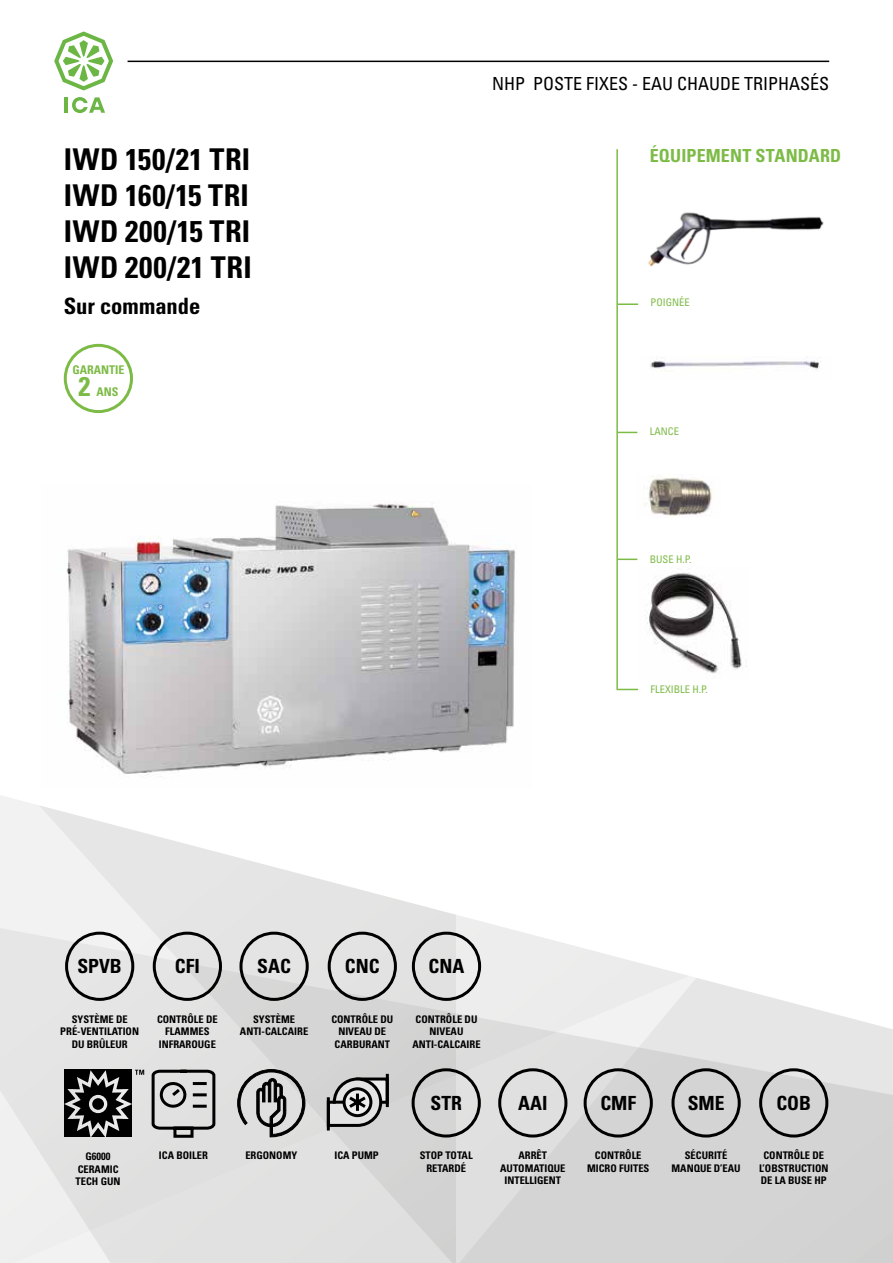
<style>
.page{position:relative;width:893px;height:1263px;background:#fff}
.page>*{position:absolute;margin:0;border:0;box-sizing:border-box;transform-origin:0 0}
.t1{font:700 condensed 30px/36px "Univers LT Std";letter-spacing:.02em;color:#000;text-align:justify}
.t2{font:700 condensed 27px "Univers LT Std";color:#7dbb47}
.t3{font:700 condensed 22.5px "Univers LT Std";color:#000}
.t4{font:700 condensed 19.5px "Univers LT Std";color:#000}
.t5{font:condensed 18px "Univers LT Std";color:#000}
.t6{font:700 condensed 18px "Univers LT Std";letter-spacing:.005em;color:#7dbb47}
.t7{font:700 condensed 12px "Univers LT Std";color:#7dbb47}
.t8{font:700 condensed 10.5px/12.6px "Univers LT Std";color:#000;text-align:center}
.t9{font:condensed 10.5px "Univers LT Std";color:#7dbb47}
</style>
<div class="page">
<svg style="left:3px;top:796px;width:91px;height:24px"></svg>
<svg style="left:0;top:820px;width:456px;height:443px"></svg>
<svg style="left:456px;top:915px;width:437px;height:348px"></svg>
<img style="left:650px;top:361px;width:171px;height:10px">
<img style="left:646px;top:573px;width:96px;height:101px">
<img style="left:645px;top:477px;width:68px;height:41px">
<hr style="left:616px;top:149px;width:2px;height:541px;background:#7dbb47">
<svg style="left:618px;top:689px;width:20px;height:1px"></svg>
<svg style="left:618px;top:559px;width:19px;height:1px"></svg>
<svg style="left:618px;top:432px;width:19px;height:1px"></svg>
<hr style="left:618px;top:303px;width:20px;height:2px;background:#7dbb47">
<img style="left:648px;top:212px;width:176px;height:55px">
<img style="left:67px;top:502px;width:449px;height:275px">
<svg style="left:150px;top:1068px;width:67px;height:71px;background:#aaa"></svg>
<svg style="left:60px;top:1066px;width:84px;height:76px;background:#656565"></svg>
<div style="left:89px;top:1095px;width:18px;height:18px;border:3px solid #fff;border-radius:50%"></div>
<div style="left:357px;top:1079px;width:30px;height:23px;background:#ededed"></div>
<div style="left:356px;top:1077px;width:33px;height:27px;border:3px solid #000"></div>
<hr style="left:386px;top:1074px;width:3px;height:33px;background:#000">
<svg style="left:325px;top:1076px;width:59px;height:57px;background:#9c9c9c"></svg>
<svg style="left:237px;top:1069px;width:69px;height:68px;background:#a0a0a0"></svg>
<svg style="left:54px;top:32px;width:59px;height:58px"></svg>
<hr style="left:65px;top:97px;width:3px;height:16px;background:#6bb644">
<svg style="left:72px;top:97px;width:33px;height:16px"></svg>
<hr style="left:128px;top:61px;width:701px;height:1px;background:#000">
<div style="left:498px;top:1068px;width:69px;height:69px;border:3px solid #000;border-radius:50%"></div>
<div style="left:759px;top:1068px;width:69px;height:69px;border:3px solid #000;border-radius:50%"></div>
<div style="left:584px;top:1068px;width:69px;height:69px;border:3px solid #000;border-radius:50%"></div>
<div style="left:328px;top:932px;width:69px;height:69px;border:3px solid #000;border-radius:50%"></div>
<div style="left:412px;top:932px;width:69px;height:69px;border:3px solid #000;border-radius:50%"></div>
<div style="left:153px;top:932px;width:69px;height:69px;border:3px solid #000;border-radius:50%"></div>
<div style="left:65px;top:932px;width:69px;height:69px;border:3px solid #000;border-radius:50%"></div>
<div style="left:239px;top:932px;width:70px;height:69px;border:3px solid #000;border-radius:50%"></div>
<div style="left:412px;top:1068px;width:69px;height:69px;border:3px solid #000;border-radius:50%"></div>
<div style="left:671px;top:1068px;width:70px;height:69px;border:3px solid #000;border-radius:50%"></div>
<div style="left:64px;top:344px;width:69px;height:69px;border:3px solid #7dbb47;border-radius:50%"></div>
<h1 class="t1" style="left:64px;top:141px;width:189px">IWD 150/21 TRI IWD 160/15 TRI IWD 200/15 TRI IWD 200/21 TRI</h1>
<h3 class="t3" style="left:64px;top:292px;width:138px">Sur commande</h3>
<p class="t7" style="left:72px;top:362px;width:54px">GARANTIE</p>
<h2 class="t2" style="left:78px;top:370px;width:13px">2</h2>
<p class="t7" style="left:96px;top:384px;width:24px">ANS</p>
<h3 class="t5" style="left:492px;top:72px;width:339px">NHP POSTE FIXES - EAU CHAUDE TRIPHASÉS</h3>
<h3 class="t6" style="left:650px;top:145px;width:193px">ÉQUIPEMENT STANDARD</h3>
<p class="t9" style="left:651px;top:296px;width:41px">POIGNÉE</p>
<p class="t9" style="left:650px;top:424px;width:31px">LANCE</p>
<p class="t9" style="left:650px;top:553px;width:43px">BUSE H.P.</p>
<p class="t9" style="left:651px;top:683px;width:59px">FLEXIBLE H.P.</p>
<h3 class="t4" style="left:77px;top:954px;width:46px">SPVB</h3>
<p class="t8" style="left:60px;top:1012px;width:80px">SYSTÈME DE<br>PRÉ-VENTILATION<br>DU BRÛLEUR</p>
<h3 class="t4" style="left:175px;top:954px;width:26px">CFI</h3>
<p class="t8" style="left:157px;top:1012px;width:62px">CONTRÔLE DE<br>FLAMMES<br>INFRAROUGE</p>
<p class="t8" style="left:86px;top:1150px;width:27px">G6000</p>
<p class="t8" style="left:159px;top:1149px;width:51px">ICA BOILER</p>
<p class="t8" style="left:76px;top:1163px;width:46px;text-align:left">CERAMIC<br>TECH GUN</p>
<h3 class="t4" style="left:257px;top:954px;width:35px">SAC</h3>
<p class="t8" style="left:240px;top:1012px;width:70px">SYSTÈME<br>ANTI-CALCAIRE</p>
<h3 class="t4" style="left:345px;top:954px;width:36px">CNC</h3>
<p class="t8" style="left:331px;top:1012px;width:63px">CONTRÔLE DU<br>NIVEAU DE<br>CARBURANT</p>
<p class="t8" style="left:245px;top:1148px;width:53px">ERGONOMY</p>
<p class="t8" style="left:334px;top:1148px;width:46px">ICA PUMP</p>
<h3 class="t4" style="left:429px;top:954px;width:37px">CNA</h3>
<p class="t8" style="left:412px;top:1012px;width:70px">CONTRÔLE DU<br>NIVEAU<br>ANTI-CALCAIRE</p>
<h3 class="t4" style="left:430px;top:1091px;width:33px">STR</h3>
<p class="t8" style="left:420px;top:1149px;width:55px">STOP TOTAL<br>RETARDÉ</p>
<h3 class="t4" style="left:518px;top:1091px;width:31px">AAI</h3>
<p class="t8" style="left:500px;top:1149px;width:67px">ARRÊT<br>AUTOMATIQUE<br>INTELLIGENT</p>
<h3 class="t4" style="left:600px;top:1091px;width:37px">CMF</h3>
<p class="t8" style="left:587px;top:1149px;width:64px">CONTRÔLE<br>MICRO FUITES</p>
<h3 class="t4" style="left:688px;top:1091px;width:38px">SME</h3>
<p class="t8" style="left:671px;top:1149px;width:71px">SÉCURITÉ<br>MANQUE D’EAU</p>
<h3 class="t4" style="left:776px;top:1091px;width:36px">COB</h3>
<p class="t8" style="left:759px;top:1149px;width:71px">CONTRÔLE DE<br>L’OBSTRUCTION<br>DE LA BUSE HP</p>
</div>
